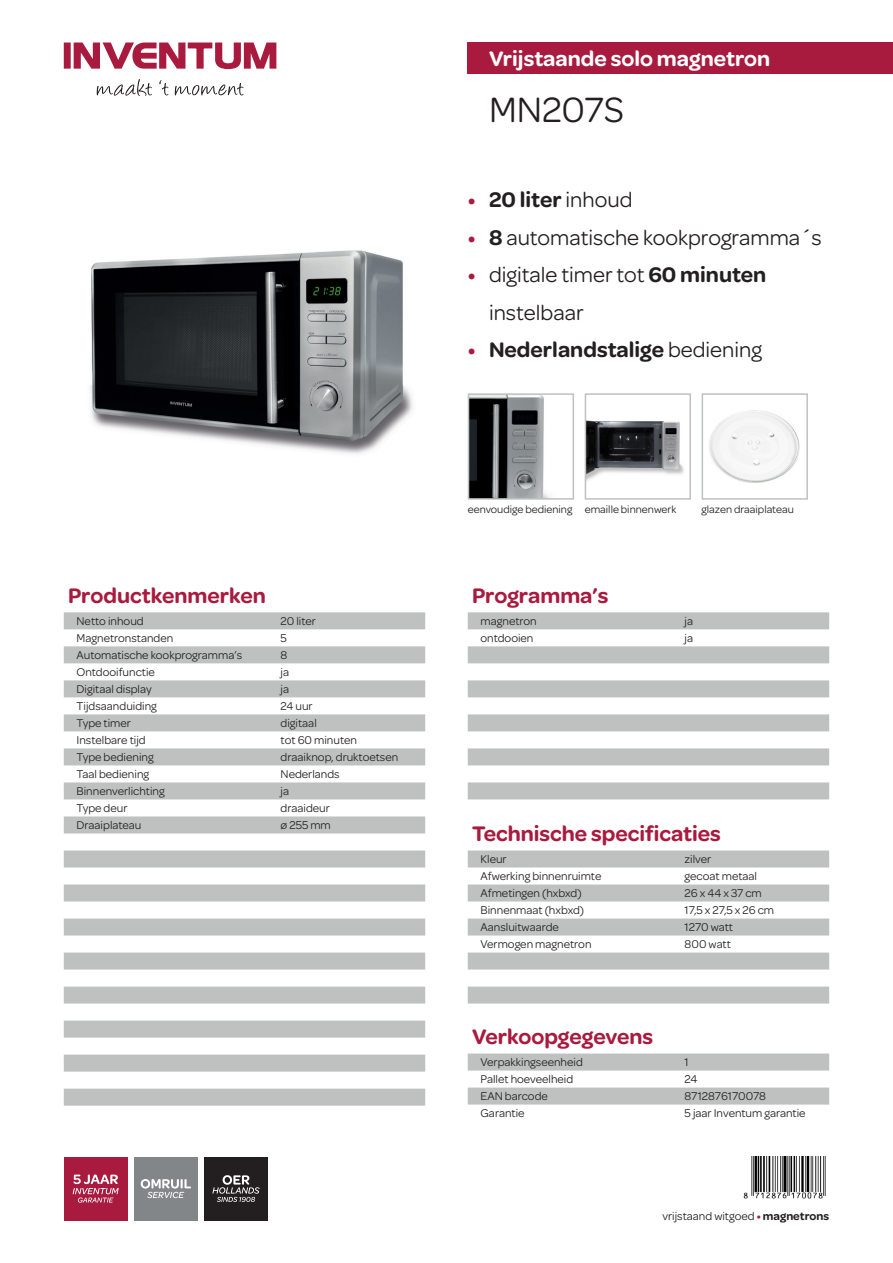
<style>
.page{position:relative;width:893px;height:1263px;background:#fff}
.page>*{position:absolute;margin:0;border:0;box-sizing:border-box;transform-origin:0 0}
.t1{font:37.5px "Omnes";color:#231f20}
.t2{font:22.5px/37.5px "Omnes";color:#231f20}
.t3{font:600 22.5px "Omnes";color:#a91a3f}
.t4{font:600 22.5px "Omnes";color:#231f20}
.t5{font:600 22.5px "Omnes";color:#fff}
.t6{font:12px "Omnes";color:#231f20}
.t7{font:11.25px "Omnes";color:#231f20}
.s1{color:#a91a3f}
.s2{font-weight:400}
.s3{font-weight:600;color:#a91a3f}
.s4{font-weight:600}
</style>
<div class="page">
<svg style="left:97px;top:79px;width:55px;height:17px"></svg>
<svg style="left:159px;top:80px;width:9px;height:15px"></svg>
<svg style="left:175px;top:83px;width:68px;height:12px"></svg>
<svg style="left:64px;top:43px;width:7px;height:26px"></svg>
<svg style="left:73px;top:42px;width:204px;height:28px"></svg>
<div style="left:468px;top:43px;width:425px;height:31px;background:#a91a3f"></div>
<img style="left:743px;top:1157px;width:83px;height:42px">
<div style="left:134px;top:1157px;width:64px;height:63px;background:#828688"></div>
<svg style="left:141px;top:1179px;width:50px;height:19px"></svg>
<div style="left:204px;top:1157px;width:64px;height:63px;background:#231f20"></div>
<svg style="left:212px;top:1175px;width:47px;height:27px"></svg>
<div style="left:64px;top:1157px;width:64px;height:63px;background:#a91a3f"></div>
<svg style="left:73px;top:1174px;width:46px;height:28px"></svg>
<img style="left:90px;top:250px;width:323px;height:204px">
<img style="left:588px;top:420px;width:96px;height:60px">
<div style="left:585px;top:393px;width:106px;height:107px;border:2px solid #bfc1c1"></div>
<img style="left:471px;top:396px;width:78px;height:101px">
<div style="left:468px;top:393px;width:106px;height:107px;border:2px solid #bfc1c1"></div>
<img style="left:709px;top:410px;width:91px;height:73px">
<div style="left:702px;top:393px;width:106px;height:107px;border:2px solid #bfc1c1"></div>
<svg style="left:64px;top:612px;width:361px;height:494px"></svg>
<svg style="left:468px;top:1053px;width:361px;height:51px"></svg>
<svg style="left:468px;top:850px;width:361px;height:153px;fill:#bfc1c1"></svg>
<svg style="left:468px;top:612px;width:361px;height:187px;fill:#bfc1c1"></svg>
<p class="t3" style="left:68px;top:580px;width:199px">Productkenmerken</p>
<p class="t6" style="left:77px;top:613px;width:69px">Netto inhoud</p>
<p class="t6" style="left:281px;top:613px;width:37px">20 liter</p>
<p class="t6" style="left:77px;top:630px;width:98px">Magnetronstanden</p>
<p class="t6" style="left:281px;top:630px;width:8px">5</p>
<p class="t6" style="left:77px;top:647px;width:167px">Automatische kookprogramma’s</p>
<p class="t6" style="left:281px;top:647px;width:8px">8</p>
<p class="t6" style="left:77px;top:664px;width:80px">Ontdooifunctie</p>
<p class="t6" style="left:281px;top:664px;width:10px">ja</p>
<p class="t6" style="left:77px;top:681px;width:77px">Digitaal display</p>
<p class="t6" style="left:281px;top:681px;width:10px">ja</p>
<p class="t6" style="left:77px;top:698px;width:82px">Tijdsaanduiding</p>
<p class="t6" style="left:281px;top:698px;width:34px">24 uur</p>
<p class="t6" style="left:77px;top:715px;width:56px">Type timer</p>
<p class="t6" style="left:281px;top:715px;width:38px">digitaal</p>
<p class="t6" style="left:77px;top:732px;width:71px">Instelbare tijd</p>
<p class="t6" style="left:281px;top:732px;width:78px">tot 60 minuten</p>
<p class="t6" style="left:77px;top:749px;width:79px">Type bediening</p>
<p class="t6" style="left:281px;top:749px;width:119px">draaiknop, druktoetsen</p>
<p class="t6" style="left:77px;top:766px;width:74px">Taal bediening</p>
<p class="t6" style="left:281px;top:766px;width:61px">Nederlands</p>
<p class="t6" style="left:77px;top:783px;width:90px">Binnenverlichting</p>
<p class="t6" style="left:281px;top:783px;width:10px">ja</p>
<p class="t6" style="left:77px;top:800px;width:52px">Type deur</p>
<p class="t6" style="left:281px;top:800px;width:51px">draaideur</p>
<p class="t6" style="left:77px;top:817px;width:66px">Draaiplateau</p>
<p class="t6" style="left:281px;top:817px;width:52px">ø 255 mm</p>
<p class="t5" style="left:489px;top:42px;width:283px">Vrijstaande solo magnetron</p>
<p class="t1" style="left:489px;top:84px;width:137px">MN207S</p>
<p class="t4" style="left:468px;top:184px;width:166px"><span class="s1">•</span> 20 liter <span class="s2">inhoud</span></p>
<p class="t2" style="left:468px;top:217px;width:355px"><span class="s3">•</span> <span class="s4">8</span> automatische kookprogramma´s</p>
<p class="t2" style="left:489px;top:255px;width:279px;text-indent:-21px"><span class="s3">•</span> digitale timer tot <span class="s4">60 minuten </span>instelbaar</p>
<p class="t4" style="left:468px;top:334px;width:296px"><span class="s1">•</span> Nederlandstalige <span class="s2">bediening</span></p>
<p class="t7" style="left:468px;top:501px;width:106px">eenvoudige bediening</p>
<p class="t7" style="left:585px;top:501px;width:93px">emaille binnenwerk</p>
<p class="t7" style="left:702px;top:501px;width:94px">glazen draaiplateau</p>
<p class="t3" style="left:472px;top:580px;width:138px">Programma’s</p>
<p class="t6" style="left:480px;top:613px;width:58px">magnetron</p>
<p class="t6" style="left:685px;top:613px;width:10px">ja</p>
<p class="t6" style="left:480px;top:630px;width:54px">ontdooien</p>
<p class="t6" style="left:685px;top:630px;width:10px">ja</p>
<p class="t3" style="left:472px;top:818px;width:250px">Technische specificaties</p>
<p class="t6" style="left:480px;top:851px;width:28px">Kleur</p>
<p class="t6" style="left:685px;top:851px;width:28px">zilver</p>
<p class="t6" style="left:480px;top:868px;width:122px">Afwerking binnenruimte</p>
<p class="t6" style="left:685px;top:868px;width:74px">gecoat metaal</p>
<p class="t6" style="left:480px;top:885px;width:103px">Afmetingen (hxbxd)</p>
<p class="t6" style="left:685px;top:885px;width:79px">26 x 44 x 37 cm</p>
<p class="t6" style="left:480px;top:902px;width:105px">Binnenmaat (hxbxd)</p>
<p class="t6" style="left:685px;top:902px;width:91px">17,5 x 27,5 x 26 cm</p>
<p class="t6" style="left:480px;top:919px;width:80px">Aansluitwaarde</p>
<p class="t6" style="left:685px;top:919px;width:50px">1270 watt</p>
<p class="t6" style="left:480px;top:936px;width:113px">Vermogen magnetron</p>
<p class="t6" style="left:685px;top:936px;width:48px">800 watt</p>
<p class="t3" style="left:472px;top:1021px;width:183px">Verkoopgegevens</p>
<p class="t6" style="left:480px;top:1054px;width:104px">Verpakkingseenheid</p>
<p class="t6" style="left:685px;top:1054px;width:6px">1</p>
<p class="t6" style="left:480px;top:1071px;width:94px">Pallet hoeveelheid</p>
<p class="t6" style="left:685px;top:1071px;width:14px">24</p>
<p class="t6" style="left:480px;top:1088px;width:69px">EAN barcode</p>
<p class="t6" style="left:685px;top:1088px;width:83px">8712876170078</p>
<p class="t6" style="left:480px;top:1105px;width:46px">Garantie</p>
<p class="t6" style="left:685px;top:1105px;width:123px">5 jaar Inventum garantie</p>
<p class="t6" style="left:663px;top:1208px;width:168px">vrijstaand witgoed <span class="s3">•</span> <span class="s4">magnetrons</span></p>
</div>
